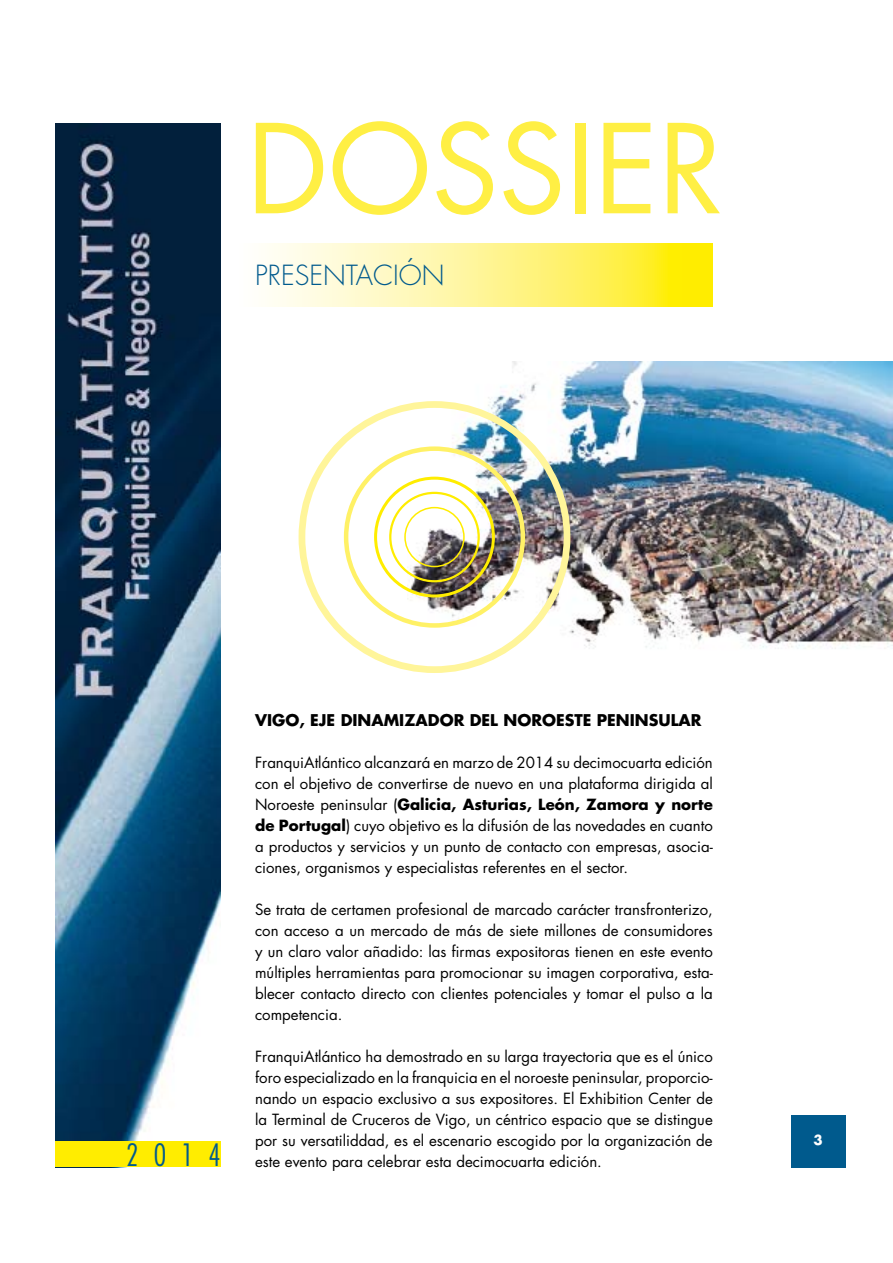
<style>
.page{position:relative;width:893px;height:1263px;background:#fff}
.page>*{position:absolute;margin:0;border:0;box-sizing:border-box;transform-origin:0 0}
.t1{font:120px "Futura";color:#ffef44}
.t2{font:300 condensed 30px "Futura";color:#005a8d}
.t3{font:300 27px "Futura";color:#005a8d}
.t4{font:700 15.75px "Futura";color:#000}
.t5{font:15px/21px "Futura";color:#000;text-align:justify}
.t6{font:700 13.5px "Futura";color:#fff}
.s1{font-weight:700}
</style>
<div class="page">
<img style="left:55px;top:123px;width:166px;height:1019px">
<div style="left:791px;top:1115px;width:54px;height:52px;background:#005a8d"></div>
<div style="left:55px;top:1142px;width:166px;height:25px;background:#ffed00"></div>
<img style="left:408px;top:361px;width:485px;height:293px">
<svg style="left:267px;top:243px;width:446px;height:63px;background:#fff488"></svg>
<div style="left:404px;top:507px;width:61px;height:60px;border:2px solid #ffed00;border-radius:50%"></div>
<div style="left:389px;top:492px;width:91px;height:90px;border:2px solid #ffed00;border-radius:50%"></div>
<div style="left:374px;top:477px;width:121px;height:120px;border:3px solid #ffed00;border-radius:50%"></div>
<div style="left:299px;top:401px;width:271px;height:272px;border:7px solid #fff59a;border-radius:50%"></div>
<div style="left:344px;top:446px;width:181px;height:182px;border:4px solid #fff166;border-radius:50%"></div>
<h1 class="t1" style="left:247px;top:87px;width:478px">DOSSIER</h1>
<h3 class="t3" style="left:255px;top:258px;width:191px">PRESENTACIÓN</h3>
<h2 class="t2" style="left:126px;top:1136px;width:96px">2014</h2>
<p class="t4" style="left:255px;top:709px;width:448px">VIGO, EJE DINAMIZADOR DEL NOROESTE PENINSULAR</p>
<p class="t5" style="left:255px;top:751px;width:459px">FranquiAtlántico alcanzará en marzo de 2014 su decimocuarta edición con el objetivo de convertirse de nuevo en una plataforma dirigida al Noroeste peninsular (<span class="s1">Galicia, Asturias, León, Zamora y norte de Portugal</span>) cuyo objetivo es la difusión de las novedades en cuanto a productos y servicios y un punto de contacto con empresas, asocia&shy;ciones, organismos y especialistas referentes en el sector.</p>
<p class="t5" style="left:255px;top:898px;width:459px">Se trata de certamen profesional de marcado carácter transfronterizo, con acceso a un mercado de más de siete millones de consumidores y un claro valor añadido: las firmas expositoras tienen en este evento múltiples herramientas para promocionar su imagen corporativa, esta&shy;blecer contacto directo con clientes potenciales y tomar el pulso a la competencia.</p>
<p class="t5" style="left:255px;top:1045px;width:459px">FranquiAtlántico ha demostrado en su larga trayectoria que es el único foro especializado en la franquicia en el noroeste peninsular, proporcio&shy;nando un espacio exclusivo a sus expositores. El Exhibition Center de la Terminal de Cruceros de Vigo, un céntrico espacio que se distingue por su versatiliddad, es el escenario escogido por la organización de este evento para celebrar esta decimocuarta edición.</p>
<p class="t6" style="left:813px;top:1131px;width:11px">3</p>
</div>
